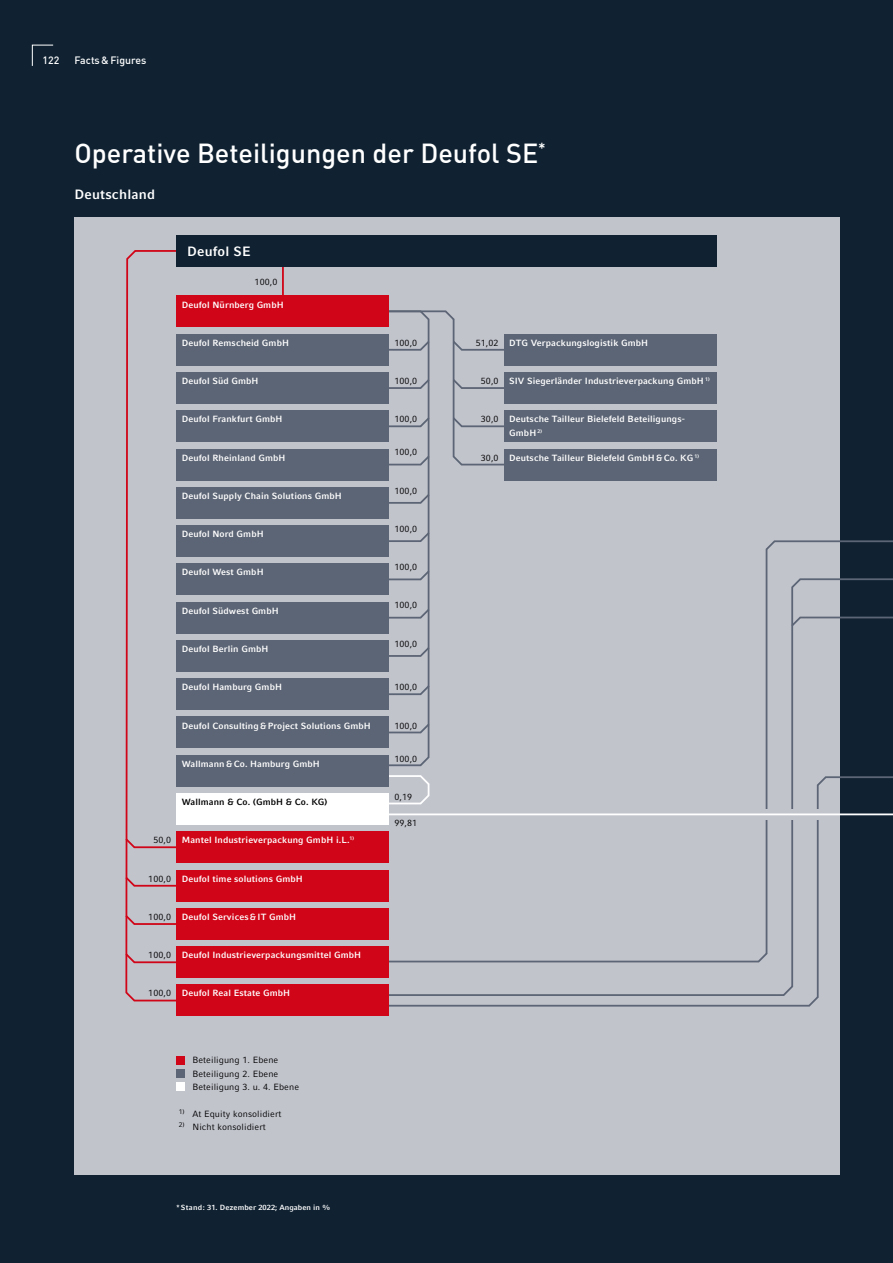
<style>
.page{position:relative;width:893px;height:1263px;background:#102232}
.page>*{position:absolute;margin:0;border:0;box-sizing:border-box;transform-origin:0 0}
.t1{font:500 27px "DEUFOL Offc";color:#fff}
.t2{font:700 13.5px "Compatil Fact LT Pro";letter-spacing:.015em;color:#fff}
.t3{font:500 10.5px "DEUFOL Offc";letter-spacing:.005em;color:#fff}
.t4{font:700 9px/13.4px "Compatil Fact LT Pro";letter-spacing:.01em;color:#fff}
.t5{font:9px/13.4px "Compatil Fact LT Pro";letter-spacing:.01em;color:#000}
.t6{font:700 9px "Compatil Fact LT Pro";letter-spacing:.01em;color:#000}
.t7{font:700 7.5px "Compatil Fact LT Pro";letter-spacing:.005em;color:#fff}
</style>
<div class="page">
<div style="left:74px;top:217px;width:766px;height:958px;background:#c2c4cc"></div>
<svg style="left:765px;top:540px;width:128px;height:29px"></svg>
<svg style="left:125px;top:250px;width:161px;height:319px"></svg>
<svg style="left:269px;top:466px;width:161px;height:103px"></svg>
<svg style="left:389px;top:492px;width:41px;height:13px"></svg>
<svg style="left:389px;top:530px;width:41px;height:13px"></svg>
<svg style="left:269px;top:310px;width:235px;height:156px"></svg>
<svg style="left:125px;top:569px;width:768px;height:438px"></svg>
<div style="left:176px;top:334px;width:213px;height:32px;background:#5c6575"></div>
<div style="left:176px;top:1056px;width:9px;height:8px;background:#d00517"></div>
<div style="left:176px;top:1069px;width:9px;height:9px;background:#5c6575"></div>
<div style="left:176px;top:1083px;width:9px;height:8px;background:#fff"></div>
<div style="left:176px;top:235px;width:540px;height:32px;background:#102232"></div>
<div style="left:176px;top:372px;width:213px;height:32px;background:#5c6575"></div>
<div style="left:176px;top:410px;width:213px;height:32px;background:#5c6575"></div>
<div style="left:176px;top:449px;width:213px;height:31px;background:#5c6575"></div>
<div style="left:176px;top:487px;width:213px;height:32px;background:#5c6575"></div>
<div style="left:176px;top:525px;width:213px;height:32px;background:#5c6575"></div>
<div style="left:176px;top:563px;width:213px;height:32px;background:#5c6575"></div>
<div style="left:176px;top:602px;width:213px;height:32px;background:#5c6575"></div>
<div style="left:176px;top:984px;width:213px;height:32px;background:#d00517"></div>
<div style="left:176px;top:640px;width:213px;height:32px;background:#5c6575"></div>
<div style="left:504px;top:334px;width:212px;height:32px;background:#5c6575"></div>
<div style="left:504px;top:372px;width:212px;height:32px;background:#5c6575"></div>
<div style="left:504px;top:449px;width:212px;height:31px;background:#5c6575"></div>
<div style="left:504px;top:410px;width:212px;height:32px;background:#5c6575"></div>
<div style="left:176px;top:296px;width:213px;height:31px;background:#d00517"></div>
<div style="left:176px;top:678px;width:213px;height:32px;background:#5c6575"></div>
<div style="left:176px;top:755px;width:213px;height:32px;background:#5c6575"></div>
<div style="left:176px;top:793px;width:213px;height:32px;background:#fff"></div>
<div style="left:176px;top:831px;width:213px;height:32px;background:#d00517"></div>
<div style="left:176px;top:870px;width:213px;height:31px;background:#d00517"></div>
<div style="left:176px;top:908px;width:213px;height:32px;background:#d00517"></div>
<div style="left:176px;top:946px;width:213px;height:32px;background:#d00517"></div>
<div style="left:176px;top:716px;width:213px;height:32px;background:#5c6575"></div>
<svg style="left:31px;top:44px;width:23px;height:22px"></svg>
<p class="t3" style="left:43px;top:53px;width:18px">122</p>
<p class="t3" style="left:74px;top:53px;width:74px">Facts&amp;Figures</p>
<h1 class="t1" style="left:74px;top:136px;width:473px">Operative Beteiligungen der Deufol SE<sup>*</sup></h1>
<h2 class="t2" style="left:74px;top:186px;width:82px">Deutschland</h2>
<h2 class="t2" style="left:187px;top:243px;width:65px">Deufol SE</h2>
<p class="t5" style="left:255px;top:275px;width:24px">100,0</p>
<p class="t4" style="left:182px;top:298px;width:103px">Deufol Nürnberg GmbH</p>
<p class="t4" style="left:182px;top:336px;width:109px">Deufol Remscheid GmbH</p>
<p class="t4" style="left:182px;top:374px;width:78px">Deufol Süd GmbH</p>
<p class="t4" style="left:182px;top:413px;width:102px">Deufol Frankfurt GmbH</p>
<p class="t4" style="left:182px;top:451px;width:105px">Deufol Rheinland GmbH</p>
<p class="t4" style="left:182px;top:489px;width:162px">Deufol Supply Chain Solutions GmbH</p>
<p class="t4" style="left:182px;top:527px;width:83px">Deufol Nord GmbH</p>
<p class="t4" style="left:182px;top:566px;width:83px">Deufol West GmbH</p>
<p class="t4" style="left:182px;top:604px;width:98px">Deufol Südwest GmbH</p>
<p class="t4" style="left:182px;top:642px;width:88px">Deufol Berlin GmbH</p>
<p class="t4" style="left:182px;top:680px;width:102px">Deufol Hamburg GmbH</p>
<p class="t4" style="left:182px;top:719px;width:191px">Deufol Consulting &amp; Project Solutions GmbH</p>
<p class="t5" style="left:153px;top:834px;width:19px">50,0</p>
<p class="t5" style="left:148px;top:872px;width:24px">100,0</p>
<p class="t5" style="left:148px;top:910px;width:24px">100,0</p>
<p class="t5" style="left:148px;top:948px;width:24px">100,0</p>
<p class="t5" style="left:148px;top:987px;width:24px">100,0</p>
<p class="t4" style="left:182px;top:757px;width:139px">Wallmann &amp; Co. Hamburg GmbH</p>
<p class="t6" style="left:182px;top:797px;width:147px">Wallmann &amp; Co. (GmbH &amp; Co. KG)</p>
<p class="t4" style="left:182px;top:834px;width:174px">Mantel Industrieverpackung GmbH i.L.<sup>1)</sup></p>
<p class="t4" style="left:182px;top:872px;width:123px">Deufol time solutions GmbH</p>
<p class="t4" style="left:182px;top:910px;width:116px">Deufol Services &amp; IT GmbH</p>
<p class="t4" style="left:182px;top:948px;width:181px">Deufol Industrieverpackungsmittel GmbH</p>
<p class="t4" style="left:182px;top:987px;width:110px">Deufol Real Estate GmbH</p>
<p class="t5" style="left:192px;top:1054px;width:108px">Beteiligung 1. Ebene<br>Beteiligung 2. Ebene<br>Beteiligung 3. u. 4. Ebene</p>
<p class="t5" style="left:179px;top:1107px;width:104px"><sup>1)</sup> At Equity konsolidiert</p>
<p class="t5" style="left:179px;top:1120px;width:89px"><sup>2)</sup> Nicht konsolidiert</p>
<p class="t5" style="left:394px;top:336px;width:24px">100,0</p>
<p class="t5" style="left:394px;top:374px;width:24px">100,0</p>
<p class="t5" style="left:394px;top:413px;width:24px">100,0</p>
<p class="t5" style="left:394px;top:446px;width:24px">100,0</p>
<p class="t5" style="left:394px;top:484px;width:24px">100,0</p>
<p class="t5" style="left:394px;top:522px;width:24px">100,0</p>
<p class="t5" style="left:394px;top:560px;width:24px">100,0</p>
<p class="t5" style="left:394px;top:599px;width:24px">100,0</p>
<p class="t5" style="left:394px;top:637px;width:24px">100,0</p>
<p class="t5" style="left:394px;top:680px;width:24px">100,0</p>
<p class="t5" style="left:394px;top:719px;width:24px">100,0</p>
<p class="t5" style="left:394px;top:752px;width:24px">100,0</p>
<p class="t5" style="left:394px;top:790px;width:19px">0,19</p>
<p class="t5" style="left:394px;top:816px;width:24px">99,81</p>
<p class="t7" style="left:176px;top:1203px;width:155px">* Stand: 31. Dezember 2022; Angaben in %</p>
<p class="t5" style="left:476px;top:336px;width:24px">51,02</p>
<p class="t5" style="left:481px;top:374px;width:19px">50,0</p>
<p class="t5" style="left:481px;top:413px;width:19px">30,0</p>
<p class="t5" style="left:481px;top:451px;width:19px">30,0</p>
<p class="t4" style="left:509px;top:336px;width:141px">DTG Verpackungslogistik GmbH</p>
<p class="t4" style="left:509px;top:374px;width:202px">SIV Siegerländer Industrieverpackung GmbH <sup>1)</sup></p>
<p class="t4" style="left:509px;top:413px;width:177px">Deutsche Tailleur Bielefeld Beteiligungs-<br>GmbH <sup>2)</sup></p>
<p class="t4" style="left:509px;top:451px;width:192px">Deutsche Tailleur Bielefeld GmbH&amp; Co. KG <sup>1)</sup></p>
</div>
